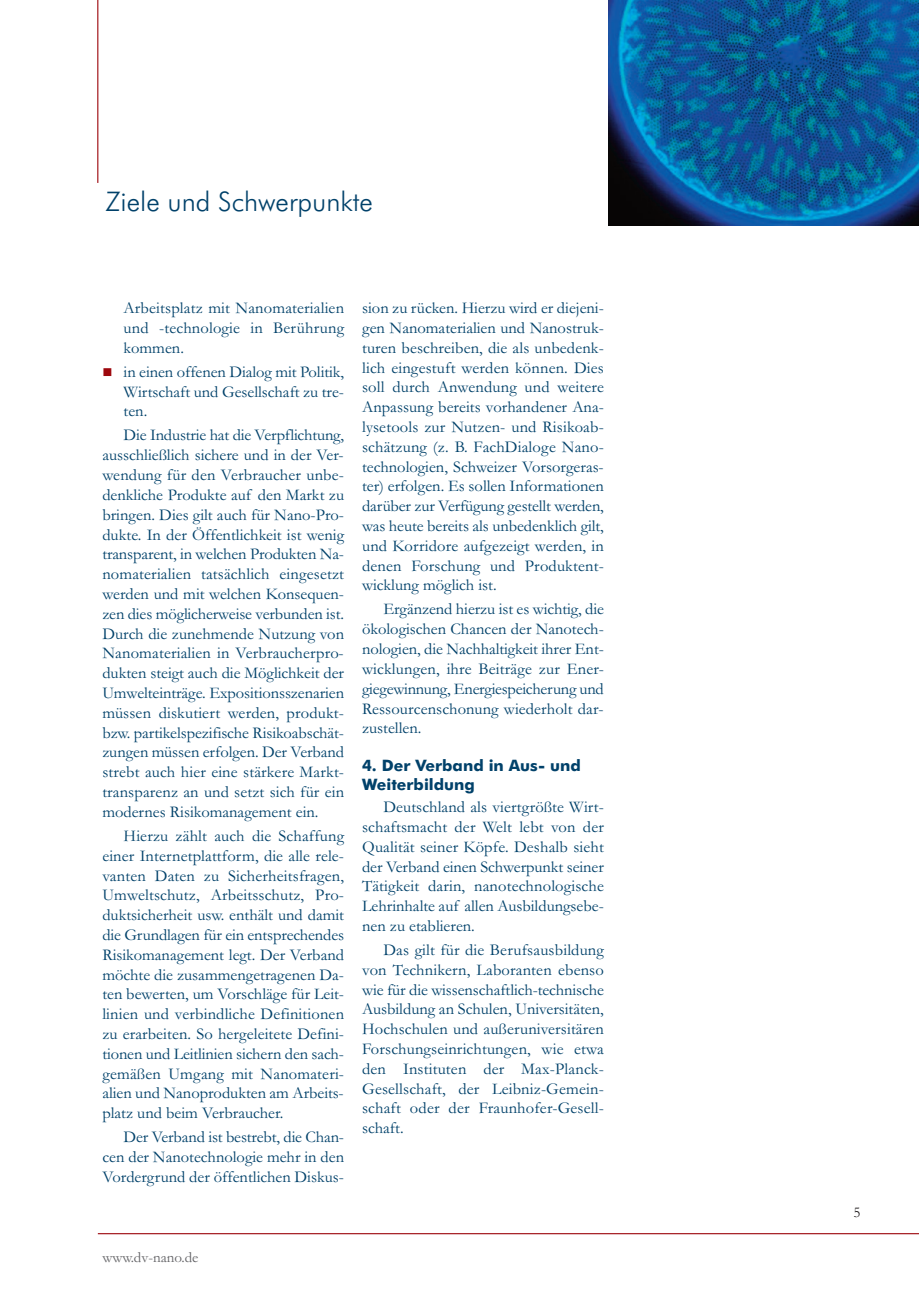
<style>
.page{position:relative;width:919px;height:1289px;background:#fff}
.page>*{position:absolute;margin:0;border:0;box-sizing:border-box;transform-origin:0 0}
.t1{font:300 27px "Futura BT";color:#01416a}
.t2{font:16.5px/19.8px "Garamond";color:#01416a;text-align:justify}
.t3{font:700 15.75px/18.9px "Futura BT";color:#01416a}
.t4{font:15px "Garamond";color:#636366}
.t5{font:15px "Garamond";color:#231f20}
</style>
<div class="page">
<hr style="left:98px;top:1233px;width:820px;height:1px;background:#9d070d">
<hr style="left:97px;top:0;width:1px;height:183px;background:#9d070d">
<img style="left:609px;top:0;width:309px;height:225px">
<h1 class="t1" style="left:105px;top:186px;width:269px">Ziele und Schwerpunkte</h1>
<p class="t2" style="left:124px;top:297px;width:222px">Arbeitsplatz mit Nanomaterialien und -technologie in Berührung kommen.</p>
<p class="t2" style="left:124px;top:361px;width:222px">in einen offenen Dialog mit Politik, Wirtschaft und Gesellschaft zu tre&shy;ten.</p>
<p class="t2" style="left:102px;top:425px;width:243px;text-indent:21px">Die Industrie hat die Verpflichtung, ausschließlich sichere und in der Ver&shy;wendung für den Verbraucher unbe&shy;denkliche Produkte auf den Markt zu bringen. Dies gilt auch für Nano-Pro&shy;dukte. In der Öffentlichkeit ist wenig transparent, in welchen Produkten Na&shy;nomaterialien tatsächlich eingesetzt werden und mit welchen Konsequen&shy;zen dies möglicherweise verbunden ist.<br>Durch die zunehmende Nutzung von Nanomaterialien in Verbraucherpro&shy;dukten steigt auch die Möglichkeit der Umwelteinträge. Expositionsszenarien müssen diskutiert werden, produkt&shy;bzw. partikelspezifische Risikoabschät&shy;zungen müssen erfolgen. Der Verband strebt auch hier eine stärkere Markt&shy;transparenz an und setzt sich für ein modernes Risikomanagement ein.</p>
<p class="t2" style="left:102px;top:825px;width:243px;text-indent:21px">Hierzu zählt auch die Schaffung einer Internetplattform, die alle rele&shy;vanten Daten zu Sicherheitsfragen, Umweltschutz, Arbeitsschutz, Pro&shy;duktsicherheit usw. enthält und damit die Grundlagen für ein entsprechendes Risikomanagement legt. Der Verband möchte die zusammengetragenen Da&shy;ten bewerten, um Vorschläge für Leit&shy;linien und verbindliche Definitionen zu erarbeiten. So hergeleitete Defini&shy;tionen und Leitlinien sichern den sach&shy;gemäßen Umgang mit Nanomateri&shy;alien und Nanoprodukten am Arbeits&shy;platz und beim Verbraucher.</p>
<p class="t2" style="left:102px;top:1126px;width:243px;text-indent:21px">Der Verband ist bestrebt, die Chan&shy;cen der Nanotechnologie mehr in den Vordergrund der öffentlichen Diskus-</p>
<p class="t2" style="left:362px;top:297px;width:243px">sion zu rücken. Hierzu wird er diejeni&shy;gen Nanomaterialien und Nanostruk&shy;turen beschreiben, die als unbedenk&shy;lich eingestuft werden können. Dies soll durch Anwendung und weitere Anpassung bereits vorhandener Ana&shy;lysetools zur Nutzen- und Risikoab&shy;schätzung (z. B. FachDialoge Nano&shy;technologien, Schweizer Vorsorgeras&shy;ter) erfolgen. Es sollen Informationen darüber zur Verfügung gestellt werden, was heute bereits als unbedenklich gilt, und Korridore aufgezeigt werden, in denen Forschung und Produktent&shy;wicklung möglich ist.</p>
<p class="t2" style="left:362px;top:599px;width:243px;text-indent:21px">Ergänzend hierzu ist es wichtig, die ökologischen Chancen der Nanotech&shy;nologien, die Nachhaltigkeit ihrer Ent&shy;wicklungen, ihre Beiträge zur Ener&shy;giegewinnung, Energiespeicherung und Ressourcenschonung wiederholt dar&shy;zustellen.</p>
<p class="t3" style="left:362px;top:756px;width:220px">4. Der Verband in Aus- und<br>Weiterbildung</p>
<p class="t2" style="left:362px;top:796px;width:243px;text-indent:21px">Deutschland als viertgrößte Wirt&shy;schaftsmacht der Welt lebt von der Qualität seiner Köpfe. Deshalb sieht der Verband einen Schwerpunkt seiner Tätigkeit darin, nanotechnologische Lehrinhalte auf allen Ausbildungsebe&shy;nen zu etablieren.</p>
<p class="t2" style="left:362px;top:939px;width:243px;text-indent:21px">Das gilt für die Berufsausbildung von Technikern, Laboranten ebenso wie für die wissenschaftlich-technische Ausbildung an Schulen, Universitäten, Hochschulen und außeruniversitären Forschungseinrichtungen, wie etwa den Instituten der Max-Planck-Gesellschaft, der Leibniz-Gemein&shy;schaft oder der Fraunhofer-Gesell&shy;schaft.</p>
<p class="t4" style="left:102px;top:1248px;width:98px">www.dv-nano.de</p>
<p class="t5" style="left:853px;top:1203px;width:9px">5</p>
</div>
